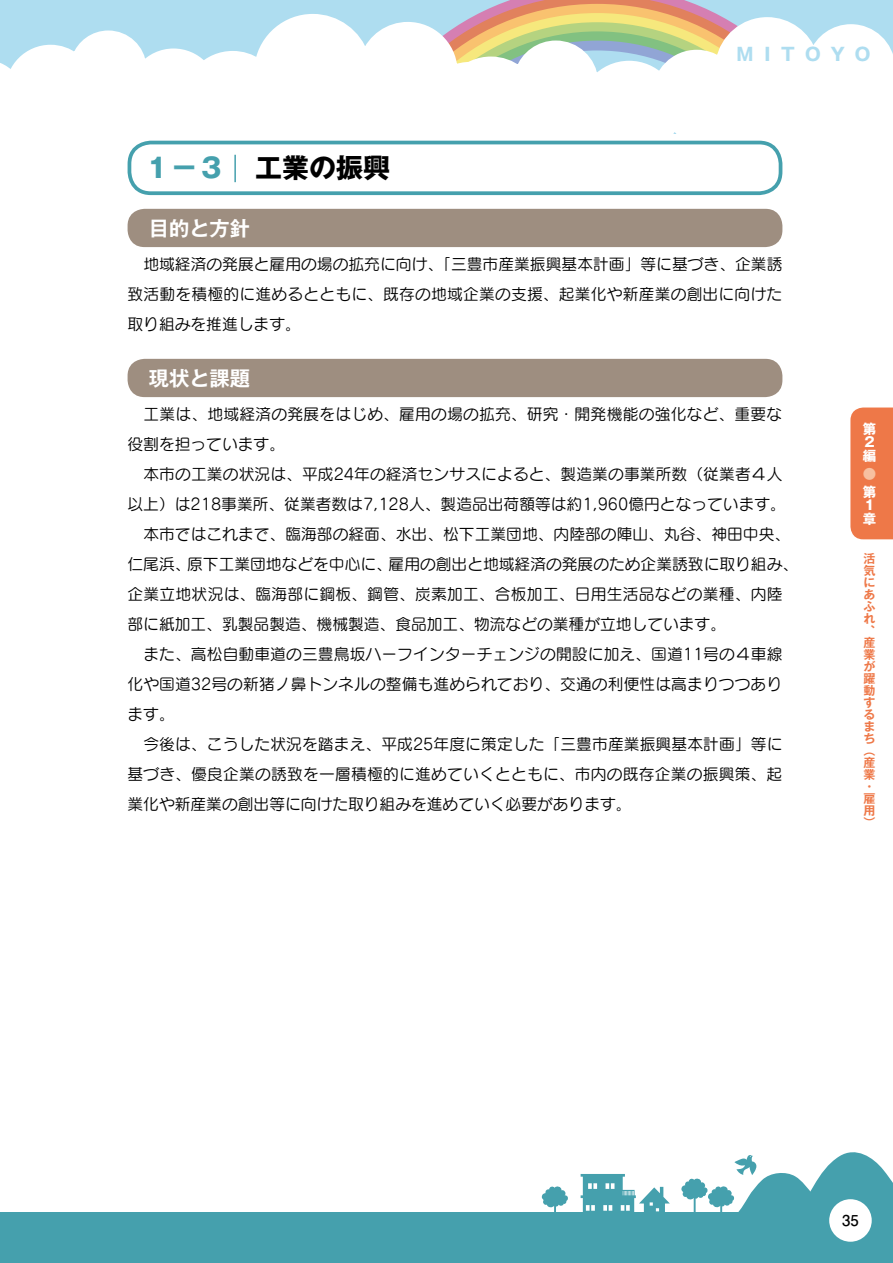
<style>
.page{position:relative;width:893px;height:1263px;background:#fff}
.page>*{position:absolute;margin:0;border:0;box-sizing:border-box;transform-origin:0 0}
.t1{font:700 27px "Gothic MB101 Pr 5";color:#000}
.t2{font:700 20.25px "Gothic MB101 Pr 5 De";color:#fff}
.t3{font:700 18px "Gothic MB101 Pr 5";letter-spacing:.58em;color:#aeddf0}
.t4{font:15.75px/30px "Seurat Pro M";letter-spacing:.005em;color:#000;text-align:justify}
.t5{font:700 15px "Futo Go B101 Pr 5";color:#000}
.t6{font:700 13.5px/13.5px "Gothic MB101 Pr 5";color:#fff;text-align:justify}
.t7{font:700 13.5px "Gothic MB101 Pr 5";color:#f7c0a0}
.t8{font:700 12px/12px "Gothic MB101 Pr 5 De";color:#ee7848}
.s1{color:#45a0ad}
</style>
<div class="page">
<div style="left:0;top:1135px;width:893px;height:128px;background:#45a0ad"></div>
<div style="left:0;top:995px;width:893px;height:217px;background:#fff"></div>
<div style="left:0;top:0;width:893px;height:134px;background:#aeddf0"></div>
<svg style="left:486px;top:0;width:222px;height:10px;background:#dd9685"></svg>
<svg style="left:523px;top:10px;width:192px;height:13px;background:#f3cc77"></svg>
<svg style="left:523px;top:23px;width:126px;height:13px;background:#b9d47f"></svg>
<svg style="left:179px;top:10px;width:344px;height:238px"></svg>
<svg style="left:127px;top:13px;width:102px;height:224px"></svg>
<svg style="left:0;top:27px;width:236px;height:192px"></svg>
<svg style="left:407px;top:37px;width:292px;height:211px"></svg>
<svg style="left:649px;top:13px;width:244px;height:224px"></svg>
<svg style="left:541px;top:1186px;width:27px;height:26px"></svg>
<svg style="left:580px;top:1174px;width:90px;height:38px"></svg>
<svg style="left:681px;top:1152px;width:212px;height:81px"></svg>
<div style="left:850px;top:407px;width:43px;height:132px;background:#ee7848"></div>
<div style="left:128px;top:141px;width:654px;height:54px;border:4px solid #45a0ad;border-radius:22px"></div>
<hr style="left:234px;top:155px;width:2px;height:27px;background:#45a0ad">
<div style="left:128px;top:209px;width:654px;height:38px;background:#9e8e80;border-radius:17px"></div>
<div style="left:128px;top:359px;width:654px;height:38px;background:#9e8e80;border-radius:17px"></div>
<div style="left:829px;top:1199px;width:43px;height:43px;background:#fff;border-radius:50%"></div>
<p class="t3" style="left:736px;top:40px;width:136px">MITOYO</p>
<h1 class="t1" style="left:144px;top:145px;width:248px"><span class="s1">１−３</span> 工業の振興</h1>
<p class="t2" style="left:149px;top:211px;width:103px">目的と方針</p>
<p class="t4" style="left:128px;top:248px;width:656px">　地域経済の発展と雇用の場の拡充に向け、「三豊市産業振興基本計画」等に基づき、企業誘致活動を積極的に進めるとともに、既存の地域企業の支援、起業化や新産業の創出に向けた取り組みを推進します。</p>
<p class="t2" style="left:149px;top:361px;width:103px">現状と課題</p>
<p class="t4" style="left:128px;top:398px;width:672px;text-align:left">　工業は、地域経済の発展をはじめ、雇用の場の拡充、研究・開発機能の強化など、重要な役割を担っています。<br>　本市の工業の状況は、平成24年の経済センサスによると、製造業の事業所数（従業者４人以上）は218事業所、従業者数は7,128人、製造品出荷額等は約1,960億円となっています。　本市ではこれまで、臨海部の経面、水出、松下工業団地、内陸部の陣山、丸谷、神田中央、仁尾浜、原下工業団地などを中心に、雇用の創出と地域経済の発展のため企業誘致に取り組み、企業立地状況は、臨海部に鋼板、鋼管、炭素加工、合板加工、日用生活品などの業種、内陸部に紙加工、乳製品製造、機械製造、食品加工、物流などの業種が立地しています。<br>　また、高松自動車道の三豊鳥坂ハーフインターチェンジの開設に加え、国道11号の４車線化や国道32号の新猪ノ鼻トンネルの整備も進められており、交通の利便性は高まりつつあります。<br>　今後は、こうした状況を踏まえ、平成25年度に策定した「三豊市産業振興基本計画」等に基づき、優良企業の誘致を一層積極的に進めていくとともに、市内の既存企業の振興策、起業化や新産業の創出等に向けた取り組みを進めていく必要があります。</p>
<p class="t6" style="left:863px;top:421px;width:14px">第２編</p>
<p class="t7" style="left:863px;top:462px;width:14px">●</p>
<p class="t6" style="left:863px;top:484px;width:14px;text-align:left">第<br>１章</p>
<p class="t8" style="left:864px;top:551px;width:13px">活気にあふれ、産業が躍動するまち（産業・雇用）</p>
<p class="t5" style="left:842px;top:1208px;width:9px">35</p>
</div>
